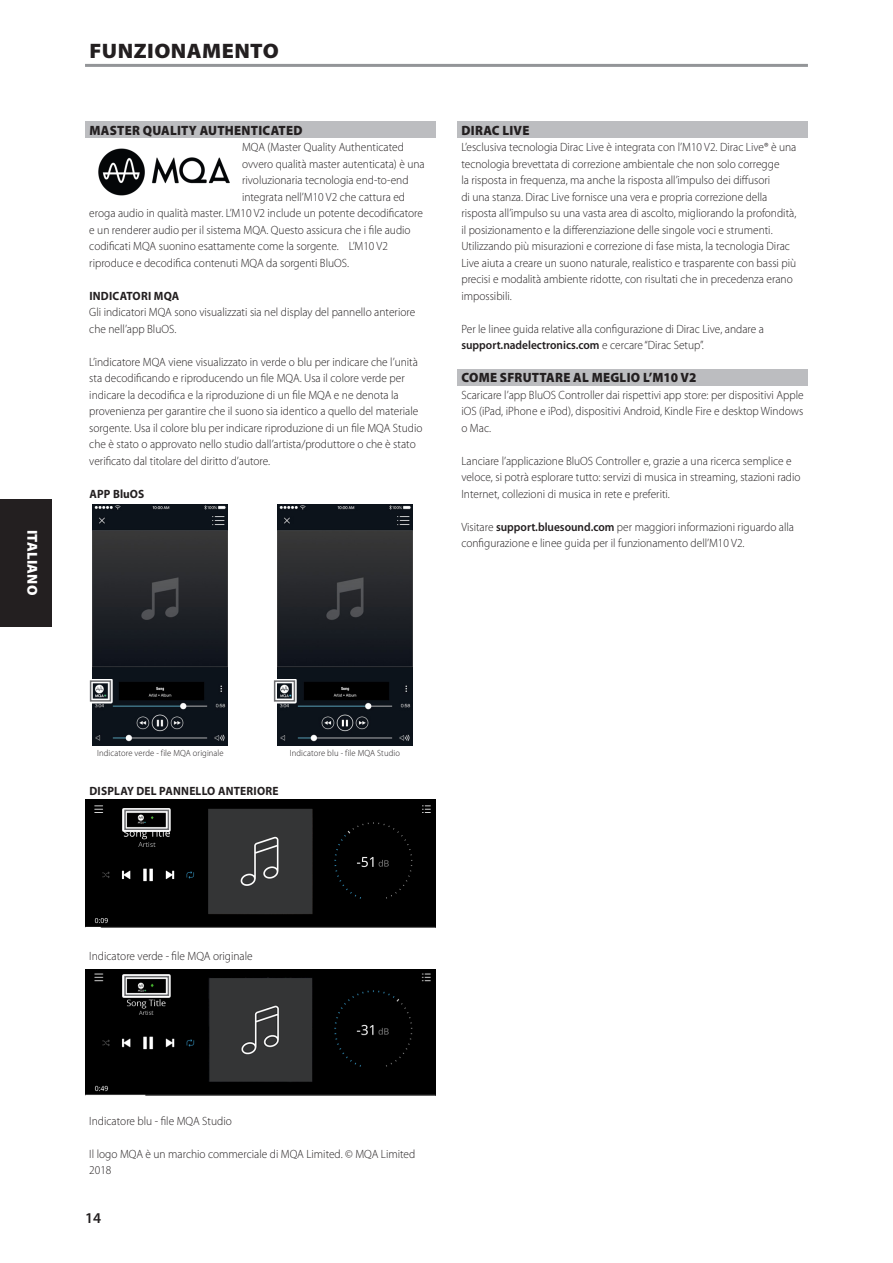
<style>
.page{position:relative;width:893px;height:1263px;background:#fff}
.page>*{position:absolute;margin:0;border:0;box-sizing:border-box;transform-origin:0 0}
.Body_copy_-_header{font:900 21px "Myriad Pro";letter-spacing:.02em;color:#231f20;scale:1.05 1}
.t1{font:600 15px "Myriad Pro";color:#231f20}
.t2{font:900 14.4px "Myriad Pro";letter-spacing:.02em;color:#fff}
.Body_copy_-_sub-sect{font:900 13.5px "Myriad Pro";letter-spacing:.02em;color:#231f20;scale:.95 1}
.Body_copy_-_normal{font:300 12px/16.5px "Myriad Pro";color:#231f20;scale:.95 1}
.Body_copy_-_sub-sect-2{font:700 12px "Myriad Pro";letter-spacing:.02em;color:#231f20;scale:.95 1}
.Body_copy_-_sub-sect-3{font:300 12px "Myriad Pro";color:#231f20;scale:.95 1}
.Body_copy_-_sub-sect-4{font:700 12px "Myriad Pro";color:#231f20;scale:.95 1}
.Diagram_-_labels{font:300 9px "Myriad Pro";letter-spacing:.015em;color:#231f20;scale:.95 1}
.s1{font-weight:600}
</style>
<div class="page">
<div style="left:0;top:499px;width:51px;height:127px;background:#231f20"></div>
<div style="left:85px;top:121px;width:351px;height:17px;background:#bcbdc0"></div>
<div style="left:457px;top:121px;width:351px;height:17px;background:#bcbdc0"></div>
<div style="left:457px;top:369px;width:351px;height:16px;background:#bcbdc0"></div>
<hr style="left:85px;top:64px;width:723px;height:3px;background:#939598">
<img style="left:85px;top:969px;width:351px;height:126px">
<svg style="left:123px;top:974px;width:48px;height:24px"></svg>
<div style="left:124px;top:976px;width:45px;height:20px;border:2px solid #6c6d70"></div>
<img style="left:98px;top:148px;width:132px;height:48px">
<img style="left:93px;top:505px;width:134px;height:240px">
<img style="left:277px;top:505px;width:135px;height:240px">
<svg style="left:89px;top:679px;width:24px;height:24px"></svg>
<div style="left:90px;top:680px;width:21px;height:22px;border:2px solid #6c6d70"></div>
<svg style="left:273px;top:679px;width:24px;height:24px"></svg>
<div style="left:274px;top:680px;width:21px;height:22px;border:2px solid #6c6d70"></div>
<img style="left:85px;top:800px;width:351px;height:127px">
<svg style="left:123px;top:808px;width:48px;height:24px"></svg>
<div style="left:124px;top:810px;width:45px;height:20px;border:2px solid #6c6d70"></div>
<p class="t2" style="left:40px;top:530px;width:67px;rotate:90deg">ITALIANO</p>
<p class="Body_copy_-_header" style="left:90px;top:39px;width:182px">FUNZIONAMENTO</p>
<p class="Body_copy_-_sub-sect" style="left:89px;top:122px;width:226px">MASTER QUALITY AUTHENTICATED</p>
<p class="Body_copy_-_normal" style="left:242px;top:139px;width:172px">MQA (Master Quality Authenticated</p>
<p class="Body_copy_-_normal" style="left:242px;top:155px;width:194px">ovvero qualità master autenticata) è una</p>
<p class="Body_copy_-_normal" style="left:242px;top:172px;width:177px">rivoluzionaria tecnologia end-to-end</p>
<p class="Body_copy_-_normal" style="left:242px;top:188px;width:173px">integrata nell’M10 V2 che cattura ed</p>
<p class="Body_copy_-_normal" style="left:89px;top:205px;width:353px">eroga audio in qualità master. L’M10 V2 include un potente decodificatore</p>
<p class="Body_copy_-_normal" style="left:89px;top:221px;width:340px">e un renderer audio per il sistema MQA. Questo assicura che i file audio</p>
<p class="Body_copy_-_normal" style="left:89px;top:238px;width:316px">codificati MQA suonino esattamente come la sorgente. L’M10 V2</p>
<p class="Body_copy_-_normal" style="left:89px;top:254px;width:275px">riproduce e decodifica contenuti MQA da sorgenti BluOS.</p>
<p class="Body_copy_-_sub-sect-2" style="left:89px;top:288px;width:96px">INDICATORI MQA</p>
<p class="Body_copy_-_normal" style="left:89px;top:304px;width:345px">Gli indicatori MQA sono visualizzati sia nel display del pannello anteriore che nell’app BluOS.</p>
<p class="Body_copy_-_normal" style="left:89px;top:353px;width:352px">L’indicatore MQA viene visualizzato in verde o blu per indicare che l’unità sta decodificando e riproducendo un file MQA. Usa il colore verde per indicare la decodifica e la riproduzione di un file MQA e ne denota la provenienza per garantire che il suono sia identico a quello del materiale sorgente. Usa il colore blu per indicare riproduzione di un file MQA Studio che è stato o approvato nello studio dall’artista/produttore o che è stato verificato dal titolare del diritto d’autore.</p>
<p class="Body_copy_-_sub-sect-4" style="left:89px;top:486px;width:59px">APP BluOS</p>
<p class="Body_copy_-_sub-sect" style="left:461px;top:122px;width:73px">DIRAC LIVE</p>
<p class="Body_copy_-_normal" style="left:461px;top:139px;width:354px">L’esclusiva tecnologia Dirac Live è integrata con l’M10 V2. Dirac Live® è una tecnologia brevettata di correzione ambientale che non solo corregge<br>la risposta in frequenza, ma anche la risposta all’impulso dei diffusori<br>di una stanza. Dirac Live fornisce una vera e propria correzione della risposta all’impulso su una vasta area di ascolto, migliorando la profondità, il posizionamento e la differenziazione delle singole voci e strumenti.<br>Utilizzando più misurazioni e correzione di fase mista, la tecnologia Dirac Live aiuta a creare un suono naturale, realistico e trasparente con bassi più precisi e modalità ambiente ridotte, con risultati che in precedenza erano impossibili.</p>
<p class="Body_copy_-_normal" style="left:461px;top:320px;width:320px">Per le linee guida relative alla configurazione di Dirac Live, andare a <span class="s1">support.nadelectronics.com</span> e cercare “Dirac Setup”.</p>
<p class="Body_copy_-_sub-sect" style="left:461px;top:370px;width:249px">COME SFRUTTARE AL MEGLIO L’M10 V2</p>
<p class="Body_copy_-_normal" style="left:461px;top:386px;width:362px;text-align:justify">Scaricare l’app BluOS Controller dai rispettivi app store: per dispositivi Apple iOS (iPad, iPhone e iPod), dispositivi Android, Kindle Fire e desktop Windows o Mac.</p>
<p class="Body_copy_-_normal" style="left:461px;top:452px;width:358px">Lanciare l’applicazione BluOS Controller e, grazie a una ricerca semplice e veloce, si potrà esplorare tutto: servizi di musica in streaming, stazioni radio<br>Internet, collezioni di musica in rete e preferiti.</p>
<p class="Body_copy_-_normal" style="left:461px;top:518px;width:352px">Visitare <span class="s1">support.bluesound.com</span> per maggiori informazioni riguardo alla configurazione e linee guida per il funzionamento dell’M10 V2.</p>
<p class="Diagram_-_labels" style="left:97px;top:748px;width:135px">Indicatore verde - file MQA originale</p>
<p class="Diagram_-_labels" style="left:290px;top:748px;width:117px">Indicatore blu - file MQA Studio</p>
<p class="Body_copy_-_sub-sect-2" style="left:89px;top:783px;width:201px">DISPLAY DEL PANNELLO ANTERIORE</p>
<p class="Body_copy_-_sub-sect-3" style="left:89px;top:949px;width:173px">Indicatore verde - file MQA originale</p>
<p class="Body_copy_-_normal" style="left:89px;top:1112px;width:151px">Indicatore blu - file MQA Studio</p>
<p class="Body_copy_-_normal" style="left:89px;top:1145px;width:345px">Il logo MQA è un marchio commerciale di MQA Limited. © MQA Limited<br>2018</p>
<p class="t1" style="left:85px;top:1208px;width:18px">14</p>
</div>
